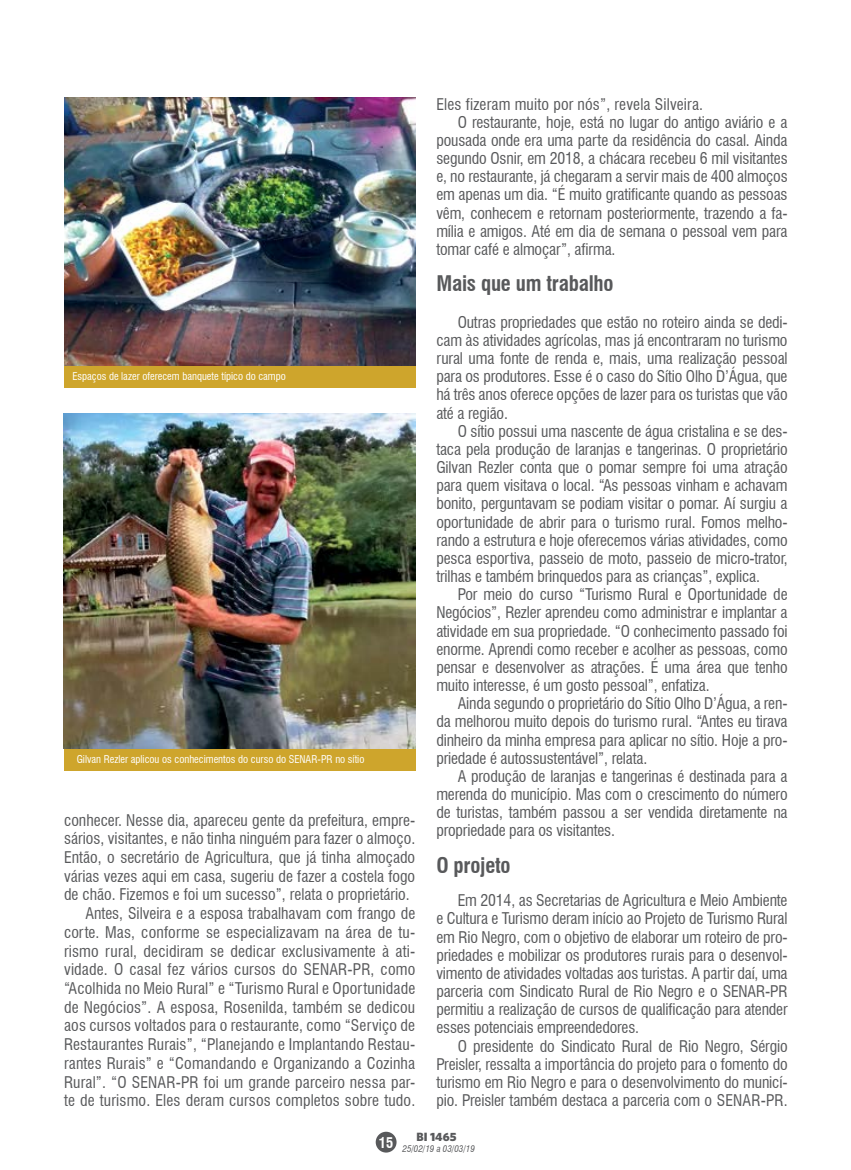
<style>
.page{position:relative;width:851px;height:1170px;background:#fff}
.page>*{position:absolute;margin:0;border:0;box-sizing:border-box;transform-origin:0 0}
.t1{font:700 condensed 21px "Swiss 721 BT";letter-spacing:-.01em;color:#58595b}
.t2{font:condensed 15.75px/18.1px "Swiss 721 BT";color:#58595b;text-align:justify}
.t3{font:700 condensed 14.4px "Swiss 721 BT";color:#fff}
.t4{font:900 12px "Whitney HTF";color:#58595b}
.t5{font:condensed 10.5px "Swiss 721 BT";color:#fff}
.t6{font:italic condensed 9px "Swiss 721 BT";color:#58595b}
</style>
<div class="page">
<div style="left:375px;top:1131px;width:21px;height:21px;background:#58595b;border-radius:50%"></div>
<img style="left:64px;top:98px;width:351px;height:268px">
<img style="left:64px;top:413px;width:351px;height:335px">
<div style="left:64px;top:366px;width:351px;height:22px;background:#cea52c"></div>
<div style="left:64px;top:748px;width:351px;height:22px;background:#cea52c"></div>
<p class="t5" style="left:72px;top:370px;width:215px">Espaços de lazer oferecem banquete típico do campo</p>
<p class="t5" style="left:77px;top:753px;width:289px">Gilvan Rezler aplicou os conhecimentos do curso do SENAR-PR no sítio</p>
<p class="t2" style="left:64px;top:810px;width:352px">conhecer. Nesse dia, apareceu gente da prefeitura, empre-</p>
<p class="t2" style="left:64px;top:829px;width:352px">sários, visitantes, e não tinha ninguém para fazer o almoço.</p>
<p class="t2" style="left:64px;top:848px;width:352px">Então, o secretário de Agricultura, que já tinha almoçado</p>
<p class="t2" style="left:64px;top:866px;width:352px">várias vezes aqui em casa, sugeriu de fazer a costela fogo</p>
<p class="t2" style="left:64px;top:885px;width:347px">de chão. Fizemos e foi um sucesso”, relata o proprietário.</p>
<p class="t2" style="left:85px;top:904px;width:331px">Antes, Silveira e a esposa trabalhavam com frango de</p>
<p class="t2" style="left:64px;top:923px;width:352px">corte. Mas, conforme se especializavam na área de tu-</p>
<p class="t2" style="left:64px;top:941px;width:352px">rismo rural, decidiram se dedicar exclusivamente à ati-</p>
<p class="t2" style="left:64px;top:960px;width:352px">vidade. O casal fez vários cursos do SENAR-PR, como</p>
<p class="t2" style="left:64px;top:979px;width:352px">“Acolhida no Meio Rural” e “Turismo Rural e Oportunidade</p>
<p class="t2" style="left:64px;top:997px;width:352px">de Negócios”. A esposa, Rosenilda, também se dedicou</p>
<p class="t2" style="left:64px;top:1016px;width:352px">aos cursos voltados para o restaurante, como “Serviço de</p>
<p class="t2" style="left:64px;top:1035px;width:352px">Restaurantes Rurais”, “Planejando e Implantando Restau-</p>
<p class="t2" style="left:64px;top:1053px;width:352px">rantes Rurais” e “Comandando e Organizando a Cozinha</p>
<p class="t2" style="left:64px;top:1072px;width:352px">Rural”. “O SENAR-PR foi um grande parceiro nessa par-</p>
<p class="t2" style="left:64px;top:1091px;width:352px">te de turismo. Eles deram cursos completos sobre tudo.</p>
<p class="t2" style="left:436px;top:95px;width:268px">Eles fizeram muito por nós”, revela Silveira.</p>
<p class="t2" style="left:457px;top:113px;width:331px">O restaurante, hoje, está no lugar do antigo aviário e a</p>
<p class="t2" style="left:436px;top:131px;width:352px">pousada onde era uma parte da residência do casal. Ainda</p>
<p class="t2" style="left:436px;top:149px;width:353px">segundo Osnir, em 2018, a chácara recebeu 6 mil visitantes</p>
<p class="t2" style="left:436px;top:167px;width:353px">e, no restaurante, já chegaram a servir mais de 400 almoços</p>
<p class="t2" style="left:436px;top:185px;width:352px">em apenas um dia. “É muito gratificante quando as pessoas</p>
<p class="t2" style="left:436px;top:204px;width:352px">vêm, conhecem e retornam posteriormente, trazendo a fa-</p>
<p class="t2" style="left:436px;top:222px;width:352px">mília e amigos. Até em dia de semana o pessoal vem para</p>
<p class="t2" style="left:436px;top:240px;width:180px">tomar café e almoçar”, afirma.</p>
<h1 class="t1" style="left:436px;top:271px;width:179px">Mais que um trabalho</h1>
<p class="t2" style="left:436px;top:313px;width:353px;text-indent:21px">Outras propriedades que estão no roteiro ainda se dedi&shy;cam às atividades agrícolas, mas já encontraram no turismo rural uma fonte de renda e, mais, uma realização pessoal para os produtores. Esse é o caso do Sítio Olho D’Água, que há três anos oferece opções de lazer para os turistas que vão até a região.</p>
<p class="t2" style="left:436px;top:422px;width:353px;text-indent:21px">O sítio possui uma nascente de água cristalina e se des&shy;taca pela produção de laranjas e tangerinas. O proprietário Gilvan Rezler conta que o pomar sempre foi uma atração para quem visitava o local. “As pessoas vinham e achavam bonito, perguntavam se podiam visitar o pomar. Aí surgiu a oportunidade de abrir para o turismo rural. Fomos melho&shy;rando a estrutura e hoje oferecemos várias atividades, como pesca esportiva, passeio de moto, passeio de micro-trator, trilhas e também brinquedos para as crianças”, explica.</p>
<p class="t2" style="left:436px;top:585px;width:352px;text-indent:21px">Por meio do curso “Turismo Rural e Oportunidade de Negócios”, Rezler aprendeu como administrar e implantar a atividade em sua propriedade. “O conhecimento passado foi enorme. Aprendi como receber e acolher as pessoas, como pensar e desenvolver as atrações. É uma área que tenho muito interesse, é um gosto pessoal”, enfatiza.</p>
<p class="t2" style="left:436px;top:694px;width:353px;text-indent:21px">Ainda segundo o proprietário do Sítio Olho D’Água, a ren&shy;da melhorou muito depois do turismo rural. “Antes eu tirava dinheiro da minha empresa para aplicar no sítio. Hoje a pro&shy;priedade é autossustentável”, relata.</p>
<p class="t2" style="left:436px;top:767px;width:353px;text-indent:21px">A produção de laranjas e tangerinas é destinada para a merenda do município. Mas com o crescimento do número de turistas, também passou a ser vendida diretamente na propriedade para os visitantes.</p>
<h1 class="t1" style="left:436px;top:852px;width:76px">O projeto</h1>
<p class="t2" style="left:436px;top:891px;width:353px;text-indent:21px">Em 2014, as Secretarias de Agricultura e Meio Ambiente e Cultura e Turismo deram início ao Projeto de Turismo Rural em Rio Negro, com o objetivo de elaborar um roteiro de pro&shy;priedades e mobilizar os produtores rurais para o desenvol&shy;vimento de atividades voltadas aos turistas. A partir daí, uma parceria com Sindicato Rural de Rio Negro e o SENAR-PR permitiu a realização de cursos de qualificação para atender esses potenciais empreendedores.</p>
<p class="t2" style="left:436px;top:1036px;width:353px;text-indent:21px">O presidente do Sindicato Rural de Rio Negro, Sérgio Preisler, ressalta a importância do projeto para o fomento do turismo em Rio Negro e para o desenvolvimento do municí&shy;pio. Preisler também destaca a parceria com o SENAR-PR.</p>
<p class="t3" style="left:379px;top:1133px;width:16px">15</p>
<p class="t4" style="left:416px;top:1128px;width:41px">BI 1465</p>
<p class="t6" style="left:402px;top:1143px;width:74px">25/02/19 a 03/03/19</p>
</div>
